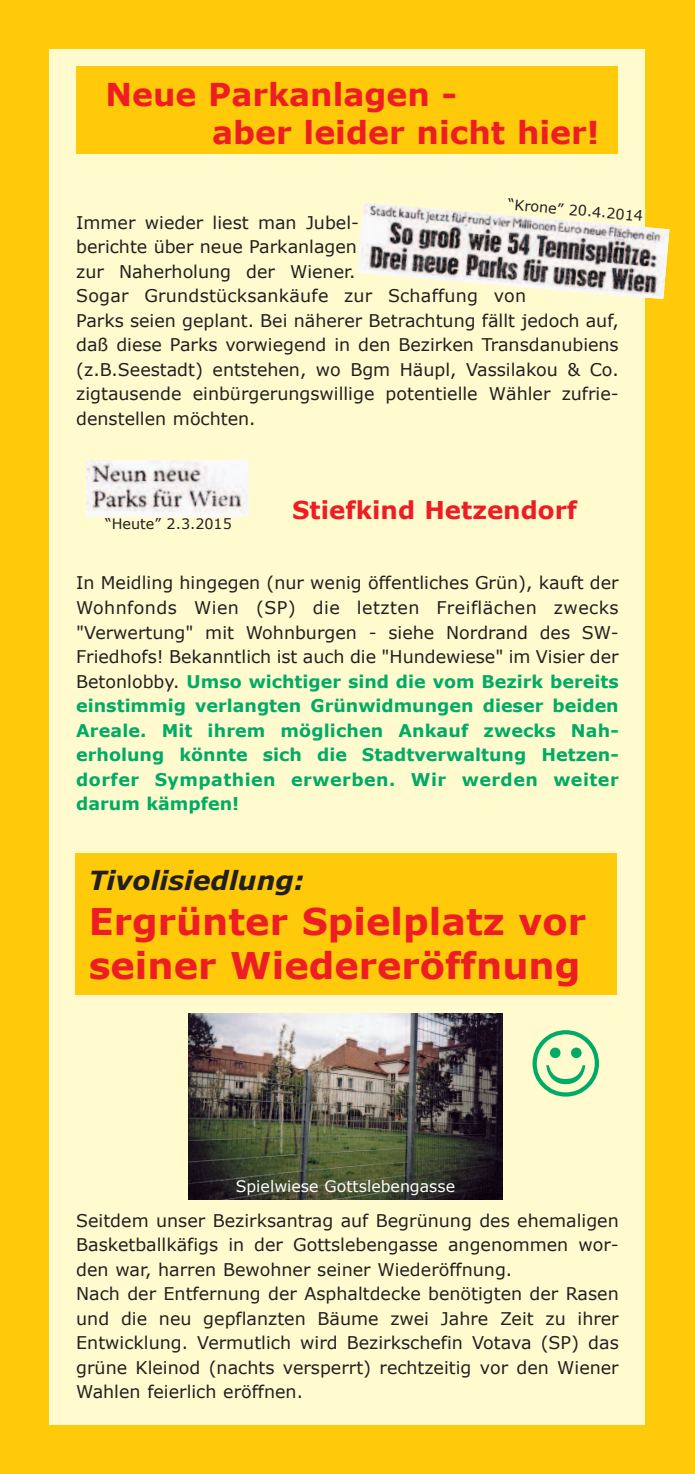
<style>
.page{position:relative;width:695px;height:1474px;background:#fff}
.page>*{position:absolute;margin:0;border:0;box-sizing:border-box;transform-origin:0 0}
.t1{font:700 36.75px/44.1px "Verdana";color:#ee1d23}
.t2{font:700 31.5px/37.8px "Verdana";color:#ee1d23}
.t3{font:italic 700 26.25px "Verdana";color:#231f20}
.t4{font:700 24.5px "Verdana";color:#ee1d23}
.t5{font:17.5px/24.5px "Verdana";color:#231f20}
.t6{font:700 17.5px/24.5px "Verdana";letter-spacing:.025em;color:#00ab66;text-align:justify}
.t7{font:15.75px "Verdana";color:#fff}
.t8{font:14.35px "Verdana";color:#231f20}
.s1{font-weight:400;color:#231f20}
</style>
<div class="page">
<div style="left:0;top:0;width:694px;height:1473px;background:#feca0a"></div>
<div style="left:50px;top:50px;width:595px;height:1374px;background:#fffbcf"></div>
<div style="left:76px;top:67px;width:541px;height:87px;background:#feca0a"></div>
<div style="left:76px;top:853px;width:540px;height:142px;background:#feca0a"></div>
<img style="left:87px;top:460px;width:162px;height:56px">
<img style="left:357px;top:203px;width:312px;height:96px">
<img style="left:189px;top:1013px;width:313px;height:186px">
<h2 class="t2" style="left:212px;top:74px;width:389px;text-indent:-107px">Neue Parkanlagen -<br>aber leider nicht hier!</h2>
<p class="t8" style="left:508px;top:195px;width:137px;rotate:5deg">“Krone” 20.4.2014</p>
<p class="t5" style="left:76px;top:209px;width:544px">Immer wieder liest man Jubel-<br>berichte über neue Parkanlagen<br>zur Naherholung der Wiener.<br>Sogar Grundstücksankäufe zur Schaffung von<br>Parks seien geplant. Bei näherer Betrachtung fällt jedoch auf, daß diese Parks vorwiegend in den Bezirken Transdanubiens (z.B.Seestadt) entstehen, wo Bgm Häupl, Vassilakou &amp; Co. zigtausende einbürgerungswillige potentielle Wähler zufrie&shy;denstellen möchten.</p>
<p class="t8" style="left:105px;top:514px;width:128px">“Heute” 2.3.2015</p>
<h3 class="t4" style="left:292px;top:495px;width:286px">Stiefkind Hetzendorf</h3>
<p class="t6" style="left:76px;top:570px;width:544px"><span class="s1">In Meidling hingegen (nur wenig öffentliches Grün), kauft der Wohnfonds Wien (SP) die letzten Freiflächen zwecks "Verwertung" mit Wohnburgen - siehe Nordrand des SW-Friedhofs! Bekanntlich ist auch die "Hundewiese" im Visier der Betonlobby.</span> Umso wichtiger sind die vom Bezirk bereits einstimmig verlangten Grünwidmungen dieser beiden Areale. Mit ihrem möglichen Ankauf zwecks Nah&shy;erholung könnte sich die Stadtverwaltung Hetzen&shy;dorfer Sympathien erwerben. Wir werden weiter darum kämpfen!</p>
<h3 class="t3" style="left:89px;top:864px;width:217px">Tivolisiedlung:</h3>
<h1 class="t1" style="left:89px;top:897px;width:498px">Ergrünter Spielplatz vor seiner Wiedereröffnung</h1>
<p class="t7" style="left:236px;top:1176px;width:221px">Spielwiese Gottslebengasse</p>
<p class="t5" style="left:76px;top:1207px;width:544px">Seitdem unser Bezirksantrag auf Begrünung des ehemaligen Basketballkäfigs in der Gottslebengasse angenommen wor&shy;den war, harren Bewohner seiner Wiederöffnung.<br>Nach der Entfernung der Asphaltdecke benötigten der Rasen und die neu gepflanzten Bäume zwei Jahre Zeit zu ihrer Entwicklung. Vermutlich wird Bezirkschefin Votava (SP) das grüne Kleinod (nachts versperrt) rechtzeitig vor den Wiener Wahlen feierlich eröffnen.</p>
</div>
